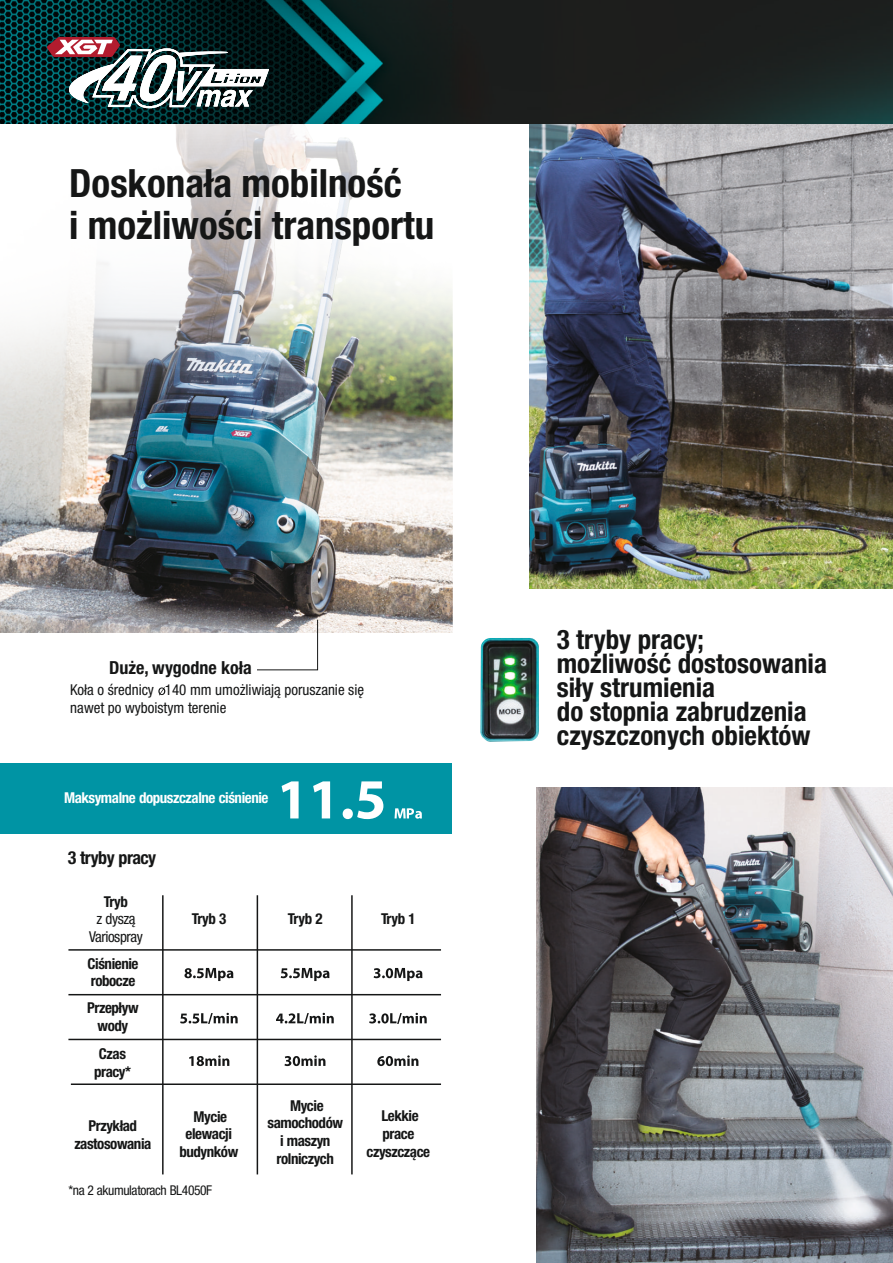
<style>
.page{position:relative;width:893px;height:1263px;background:#fff}
.page>*{position:absolute;margin:0;border:0;box-sizing:border-box;transform-origin:0 0}
.t1{font:700 condensed 39px/41.7px "Helvetica Neue LT Pro";color:#151616}
.t2{font:700 condensed 27px/24.2px "Helvetica Neue LT Pro";color:#151616}
.t3{font:700 condensed 18px "Helvetica Neue LT Pro";color:#151616}
.t4{font:700 condensed 18px "Helvetica Neue LT Pro";letter-spacing:-.03em;color:#151616}
.t5{font:700 condensed 15px/17.7px "Helvetica Neue LT Pro";letter-spacing:-.03em;color:#151616;text-align:center}
.t6{font:condensed 15px/17.5px "Helvetica Neue LT Pro";color:#151616}
.t7{font:700 condensed 15px "Helvetica Neue LT Pro";letter-spacing:-.03em;color:#fff}
.t8{font:condensed 15px/17.4px "Helvetica Neue LT Pro";letter-spacing:-.03em;color:#151616;text-align:center}
.t9{font:condensed 13.5px "Helvetica Neue LT Pro";letter-spacing:-.03em;color:#151616}
</style>
<div class="page">
<img style="left:536px;top:788px;width:357px;height:475px">
<img style="left:530px;top:124px;width:363px;height:465px">
<img style="left:0;top:124px;width:453px;height:509px">
<img style="left:0;top:0;width:893px;height:124px">
<img style="left:21px;top:11px;width:274px;height:123px">
<svg style="left:47px;top:37px;width:222px;height:71px"></svg>
<hr style="left:68px;top:949px;width:373px;height:2px;background:#151616">
<hr style="left:68px;top:994px;width:373px;height:1px;background:#151616">
<hr style="left:68px;top:1039px;width:373px;height:1px;background:#151616">
<hr style="left:71px;top:1083px;width:370px;height:2px;background:#151616">
<svg style="left:184px;top:968px;width:49px;height:13px"></svg>
<svg style="left:281px;top:968px;width:48px;height:13px"></svg>
<svg style="left:374px;top:968px;width:48px;height:13px"></svg>
<svg style="left:180px;top:1013px;width:58px;height:11px"></svg>
<svg style="left:276px;top:1013px;width:58px;height:11px"></svg>
<svg style="left:369px;top:1013px;width:58px;height:11px"></svg>
<svg style="left:189px;top:1055px;width:40px;height:11px"></svg>
<svg style="left:284px;top:1055px;width:41px;height:11px"></svg>
<svg style="left:377px;top:1055px;width:41px;height:11px"></svg>
<hr style="left:162px;top:895px;width:2px;height:279px;background:#151616">
<hr style="left:257px;top:895px;width:1px;height:279px;background:#151616">
<hr style="left:351px;top:895px;width:2px;height:279px;background:#151616">
<div style="left:0;top:762px;width:452px;height:72px;background:#0094a4"></div>
<div style="left:0;top:633px;width:453px;height:130px;background:#fff"></div>
<svg style="left:282px;top:781px;width:101px;height:38px"></svg>
<svg style="left:395px;top:808px;width:27px;height:11px"></svg>
<svg style="left:158px;top:687px;width:7px;height:8px"></svg>
<svg style="left:256px;top:619px;width:62px;height:52px"></svg>
<img style="left:480px;top:638px;width:59px;height:104px">
<h1 class="t1" style="left:69px;top:168px;width:366px">Doskonała mobilność<br>i możliwości transportu</h1>
<p class="t3" style="left:109px;top:661px;width:144px">Duże, wygodne koła</p>
<p class="t6" style="left:70px;top:683px;width:295px">Koła o średnicy 140 mm umożliwiają poruszanie się nawet po wyboistym terenie</p>
<p class="t7" style="left:64px;top:792px;width:206px">Maksymalne dopuszczalne ciśnienie</p>
<p class="t4" style="left:68px;top:851px;width:90px">3 tryby pracy</p>
<p class="t5" style="left:104px;top:894px;width:26px">Tryb</p>
<p class="t8" style="left:89px;top:912px;width:55px">z dyszą<br>Variospray</p>
<p class="t5" style="left:88px;top:957px;width:52px;text-align:left">Ciśnienie robocze</p>
<p class="t5" style="left:87px;top:1001px;width:53px">Przepływ wody</p>
<p class="t5" style="left:94px;top:1047px;width:38px">Czas pracy*</p>
<p class="t5" style="left:192px;top:912px;width:36px">Tryb 3</p>
<p class="t5" style="left:288px;top:912px;width:36px">Tryb 2</p>
<p class="t5" style="left:381px;top:912px;width:36px">Tryb 1</p>
<p class="t5" style="left:74px;top:1119px;width:79px">Przykład zastosowania</p>
<p class="t5" style="left:179px;top:1110px;width:60px">Mycie elewacji budynków</p>
<p class="t5" style="left:268px;top:1099px;width:77px">Mycie samochodów i maszyn rolniczych</p>
<p class="t5" style="left:367px;top:1109px;width:65px">Lekkie prace czyszczące</p>
<p class="t9" style="left:69px;top:1186px;width:145px">*na 2 akumulatorach BL4050F</p>
<h2 class="t2" style="left:557px;top:631px;width:272px">3 tryby pracy;<br>możliwość dostosowania siły strumienia<br>do stopnia zabrudzenia czyszczonych obiektów</h2>
</div>
